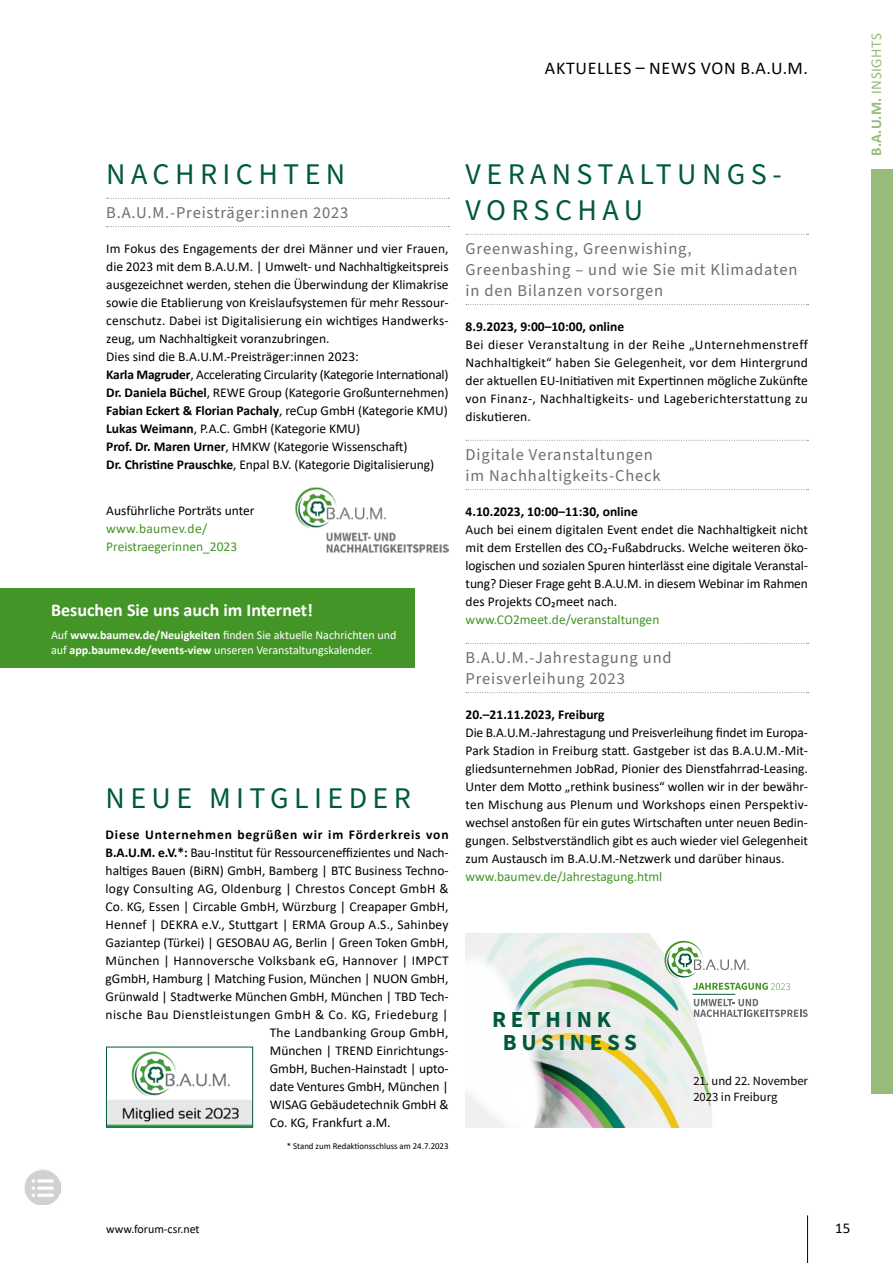
<style>
.page{position:relative;width:893px;height:1263px;background:#fff}
.page>*{position:absolute;margin:0;border:0;box-sizing:border-box;transform-origin:0 0}
.t1{font:30px/36px "Source Sans Pro";letter-spacing:.18em;color:#00593d}
.t2{font:700 22.95px/23px "Source Sans Pro";letter-spacing:.2em;color:#00593d}
.t3{font:700 18px "Calibri";color:#fff}
.t4{font:18px "Calibri";letter-spacing:.04em;color:#000}
.t5{font:16.5px/21px "Source Sans Pro";letter-spacing:.05em;color:#6e6e6e}
.t6{font:700 15px "Calibri";color:#97bc79}
.t7{font:15px "Calibri";color:#000}
.t8{font:13.5px/18px "Calibri";color:#000;text-align:justify}
.t9{font:13.5px "Calibri";letter-spacing:.02em;color:#000}
.t10{font:13.5px/18px "Calibri";color:#449528}
.t11{font:700 13.5px "Calibri";color:#000}
.t12{font:13.5px "Calibri";letter-spacing:.03em;color:#000}
.t13{font:700 13.5px "Calibri";letter-spacing:.06em;color:#000}
.t14{font:12.6px/15.8px "Source Sans Pro";color:#000}
.t15{font:12px/15px "Calibri";color:#fff}
.t16{font:12px "Calibri";color:#000}
.t17{font:9px "Calibri";color:#000}
.s1{font-weight:700}
.s2{font-weight:400}
</style>
<div class="page">
<div style="left:872px;top:169px;width:21px;height:925px;background:#97bc79"></div>
<hr style="left:807px;top:1215px;width:1px;height:48px;background:#000">
<img style="left:25px;top:1169px;width:35px;height:36px">
<svg style="left:107px;top:198px;width:342px;height:1px"></svg>
<svg style="left:107px;top:226px;width:342px;height:1px"></svg>
<svg style="left:466px;top:234px;width:342px;height:1px"></svg>
<svg style="left:466px;top:304px;width:342px;height:1px"></svg>
<svg style="left:466px;top:440px;width:342px;height:1px"></svg>
<svg style="left:466px;top:489px;width:342px;height:1px"></svg>
<svg style="left:466px;top:643px;width:342px;height:1px"></svg>
<svg style="left:466px;top:692px;width:342px;height:1px"></svg>
<img style="left:108px;top:1051px;width:143px;height:74px">
<div style="left:106px;top:1047px;width:147px;height:80px;border:1px solid #00593d"></div>
<div style="left:0;top:588px;width:415px;height:80px;background:#449528"></div>
<img style="left:296px;top:488px;width:153px;height:65px">
<img style="left:466px;top:933px;width:323px;height:194px">
<svg style="left:466px;top:946px;width:88px;height:181px"></svg>
<svg style="left:622px;top:999px;width:186px;height:128px"></svg>
<hr style="left:693px;top:994px;width:42px;height:1px;background:#00593d">
<svg style="left:664px;top:940px;width:126px;height:50px"></svg>
<svg style="left:690px;top:1073px;width:118px;height:34px"></svg>
<h3 class="t4" style="left:545px;top:55px;width:265px">AKTUELLES – NEWS VON B.A.U.M.</h3>
<h1 class="t1" style="left:106px;top:157px;width:241px">NACHRICHTEN</h1>
<p class="t5" style="left:106px;top:202px;width:244px">B.A.U.M.-Preisträger:innen 2023</p>
<p class="t8" style="left:106px;top:239px;width:344px;text-align:left">Im Fokus des Engagements der drei Männer und vier Frauen, die 2023 mit dem B.A.U.M. | Umwelt- und Nachhaltigkeitspreis ausgezeichnet werden, stehen die Überwindung der Klimakrise sowie die Etablierung von Kreislaufsystemen für mehr Ressour&shy;censchutz. Dabei ist Digitalisierung ein wichtiges Handwerks&shy;zeug, um Nachhaltigkeit voranzubringen.<br>Dies sind die B.A.U.M.-Preisträger:innen 2023:<br><span class="s1">Karla Magruder</span>, Accelerating Circularity (Kategorie International)<br><span class="s1">Dr. Daniela Büchel</span>, REWE Group (Kategorie Großunternehmen)<br><span class="s1">Fabian Eckert &amp; Florian Pachaly</span>, reCup GmbH (Kategorie KMU)<br><span class="s1">Lukas Weimann</span>, P.A.C. GmbH (Kategorie KMU)<br><span class="s1">Prof. Dr. Maren Urner</span>, HMKW (Kategorie Wissenschaft)<br><span class="s1">Dr. Christine Prauschke</span>, Enpal B.V. (Kategorie Digitalisierung)</p>
<p class="t8" style="left:106px;top:501px;width:150px">Ausführliche Porträts unter</p>
<p class="t10" style="left:106px;top:519px;width:132px">www.baumev.de/<br>Preistraegerinnen_2023</p>
<h3 class="t3" style="left:51px;top:599px;width:264px">Besuchen Sie uns auch im Internet!</h3>
<p class="t15" style="left:51px;top:627px;width:347px">Auf <span class="s1">www.baumev.de/Neuigkeiten</span> finden Sie aktuelle Nachrichten und auf <span class="s1">app.baumev.de/events-view</span> unseren Veranstaltungskalender.</p>
<h1 class="t1" style="left:106px;top:781px;width:307px">NEUE MITGLIEDER</h1>
<p class="t13" style="left:106px;top:826px;width:344px">Diese Unternehmen begrüßen wir im Förderkreis von</p>
<p class="t8" style="left:106px;top:843px;width:345px"><span class="s1">B.A.U.M. e.V.*:</span> Bau-Institut für Ressourceneffizientes und Nach-</p>
<p class="t8" style="left:106px;top:861px;width:344px">haltiges Bauen (BiRN) GmbH, Bamberg | BTC Business Techno-</p>
<p class="t9" style="left:106px;top:879px;width:344px">logy Consulting AG, Oldenburg | Chrestos Concept GmbH &amp;</p>
<p class="t8" style="left:106px;top:897px;width:344px">Co. KG, Essen | Circable GmbH, Würzburg | Creapaper GmbH,</p>
<p class="t8" style="left:106px;top:915px;width:344px">Hennef | DEKRA e.V., Stuttgart | ERMA Group A.S., Sahinbey</p>
<p class="t8" style="left:106px;top:933px;width:344px">Gaziantep (Türkei) | GESOBAU AG, Berlin | Green Token GmbH,</p>
<p class="t9" style="left:106px;top:951px;width:344px">München | Hannoversche Volksbank eG, Hannover | IMPCT</p>
<p class="t8" style="left:106px;top:969px;width:344px">gGmbH, Hamburg | Matching Fusion, München | NUON GmbH,</p>
<p class="t8" style="left:106px;top:987px;width:344px">Grünwald | Stadtwerke München GmbH, München | TBD Tech-</p>
<p class="t12" style="left:106px;top:1005px;width:344px">nische Bau Dienstleistungen GmbH &amp; Co. KG, Friedeburg |</p>
<p class="t9" style="left:270px;top:1023px;width:180px">The Landbanking Group GmbH,</p>
<p class="t8" style="left:270px;top:1041px;width:180px">München | TREND Einrichtungs-</p>
<p class="t8" style="left:270px;top:1059px;width:180px">GmbH, Buchen-Hainstadt | upto-</p>
<p class="t8" style="left:270px;top:1077px;width:180px">date Ventures GmbH, München |</p>
<p class="t8" style="left:270px;top:1095px;width:180px">WISAG Gebäudetechnik GmbH &amp;</p>
<p class="t8" style="left:270px;top:1113px;width:122px">Co. KG, Frankfurt a.M.</p>
<p class="t17" style="left:287px;top:1140px;width:163px">* Stand zum Redaktionsschluss am 24.7.2023</p>
<h1 class="t1" style="left:466px;top:157px;width:318px">VERANSTALTUNGS-<br>VORSCHAU</h1>
<p class="t5" style="left:466px;top:238px;width:333px">Greenwashing, Greenwishing,<br>Greenbashing – und wie Sie mit Klimadaten in den Bilanzen vorsorgen</p>
<p class="t11" style="left:466px;top:318px;width:160px">8.9.2023, 9:00–10:00, online</p>
<p class="t8" style="left:466px;top:335px;width:344px">Bei dieser Veranstaltung in der Reihe „Unternehmenstreff Nachhaltigkeit“ haben Sie Gelegenheit, vor dem Hintergrund der aktuellen EU-Initiativen mit Expertinnen mögliche Zukünfte von Finanz-, Nachhaltigkeits- und Lageberichterstattung zu diskutieren.</p>
<p class="t5" style="left:466px;top:444px;width:197px">Digitale Veranstaltungen im Nachhaltigkeits-Check</p>
<p class="t11" style="left:466px;top:503px;width:174px">4.10.2023, 10:00–11:30, online</p>
<p class="t8" style="left:466px;top:520px;width:344px">Auch bei einem digitalen Event endet die Nachhaltigkeit nicht mit dem Erstellen des CO₂-Fußabdrucks. Welche weiteren öko&shy;logischen und sozialen Spuren hinterlässt eine digitale Veranstal&shy;tung? Dieser Frage geht B.A.U.M. in diesem Webinar im Rahmen des Projekts CO₂meet nach.</p>
<p class="t10" style="left:466px;top:610px;width:195px">www.CO2meet.de/veranstaltungen</p>
<p class="t5" style="left:466px;top:647px;width:208px">B.A.U.M.-Jahrestagung und<br>Preisverleihung 2023</p>
<p class="t11" style="left:466px;top:706px;width:140px">20.–21.11.2023, Freiburg</p>
<p class="t8" style="left:466px;top:723px;width:344px">Die B.A.U.M.-Jahrestagung und Preisverleihung findet im Europa-Park Stadion in Freiburg statt. Gastgeber ist das B.A.U.M.-Mit&shy;gliedsunternehmen JobRad, Pionier des Dienstfahrrad-Leasing.<br>Unter dem Motto „rethink business“ wollen wir in der bewähr&shy;ten Mischung aus Plenum und Workshops einen Perspektiv&shy;wechsel anstoßen für ein gutes Wirtschaften unter neuen Bedin&shy;gungen. Selbstverständlich gibt es auch wieder viel Gelegenheit zum Austausch im B.A.U.M.-Netzwerk und darüber hinaus.</p>
<p class="t10" style="left:466px;top:867px;width:198px">www.baumev.de/Jahrestagung.html</p>
<h2 class="t2" style="left:503px;top:1008px;width:135px;text-indent:-11px">RETHINK<br>BUSINESS</h2>
<p class="t14" style="left:693px;top:1073px;width:116px">21. und 22. November<br>2023 in Freiburg</p>
<p class="t6" style="left:867px;top:156px;width:125px;rotate:-90deg">B.A.U.M. <span class="s2">INSIGHTS</span></p>
<p class="t16" style="left:106px;top:1221px;width:95px">www.forum-csr.net</p>
<p class="t7" style="left:835px;top:1218px;width:17px">15</p>
</div>
